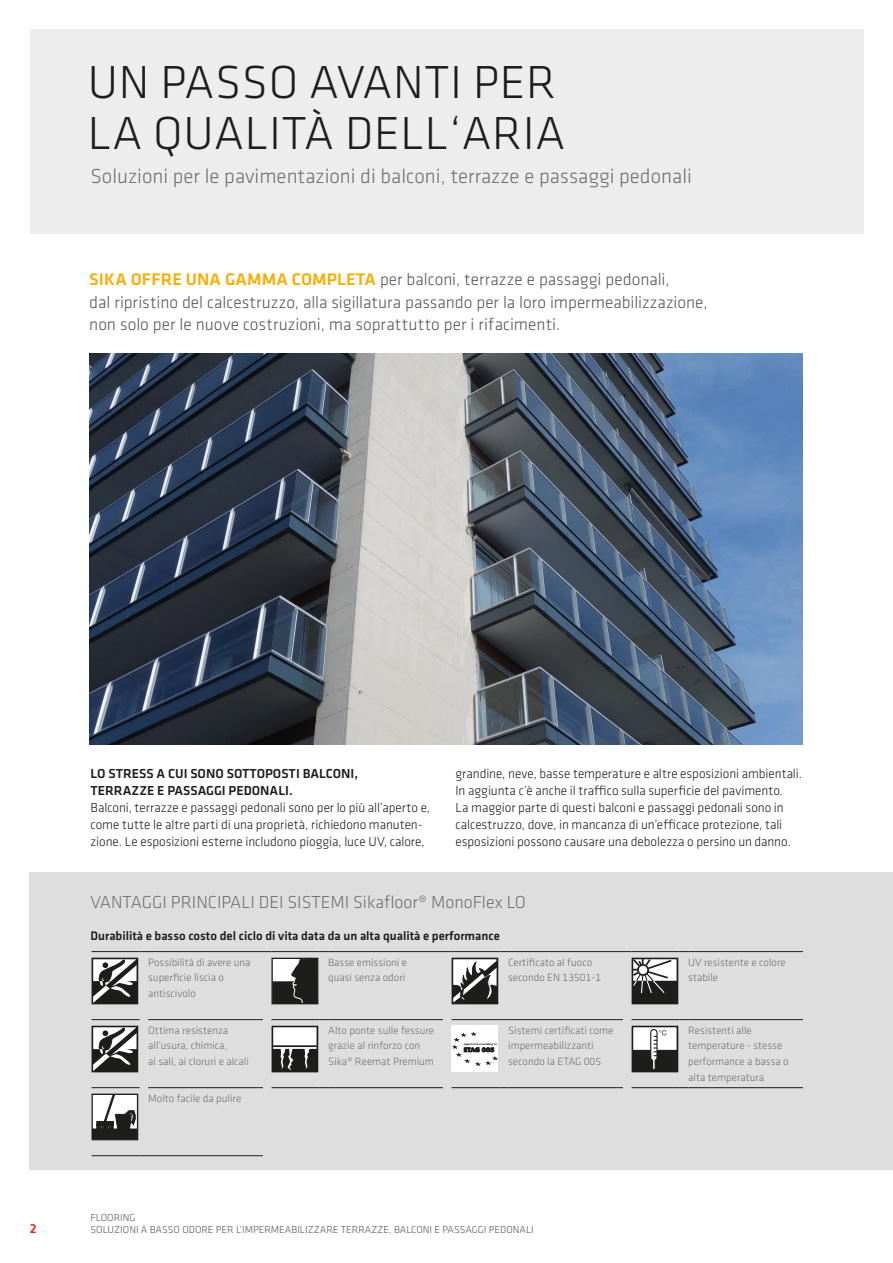
<style>
.page{position:relative;width:893px;height:1263px;background:#fff}
.page>*{position:absolute;margin:0;border:0;box-sizing:border-box;transform-origin:0 0}
.SI_Klavica_HL1{font:300 48px/51px "Klavika";letter-spacing:.015em;color:#1d1d1b}
.SI_Klavica_Subline{font:300 21px "Klavika";color:#70706f}
.t1{font:300 18px "Klavika";color:#70706f}
.SI__Klavica_Lead{font:300 17.4px/22.6px "Klavika";color:#575756}
.SI_Klavika_copy{font:300 13.5px/17px "Klavika";letter-spacing:-.005em;color:#1d1d1b}
.SI_Klavica_HL4{font:500 13.5px "Klavika";color:#1d1d1b}
.t2{font:500 13.5px "Klavika";color:#e3251d}
.SI_Klavica_TAB_copy{font:500 12.75px "Klavika";color:#1d1d1b}
.SI_Klavica_Legend{font:300 10.95px/15.6px "Klavika";color:#70706f}
.t3{font:300 10.5px/12.6px "Klavika";color:#575756}
.t4{font:700 5.85px "Dax Wide";letter-spacing:-.01em;color:#1d1d1b;scale:1.11 1}
.t5{font:700 2.7px "Dax Wide";color:#1d1d1b;scale:1.11 1}
.s1{font-weight:500;color:#f8ae00}
</style>
<div class="page">
<div style="left:30px;top:30px;width:833px;height:204px;background:#ededed"></div>
<div style="left:30px;top:872px;width:863px;height:297px;background:#dfdede"></div>
<hr style="left:688px;top:951px;width:115px;height:1px;background:#1d1d1b">
<hr style="left:91px;top:1019px;width:49px;height:1px;background:#1d1d1b">
<hr style="left:148px;top:1019px;width:115px;height:1px;background:#1d1d1b">
<hr style="left:328px;top:1019px;width:115px;height:1px;background:#1d1d1b">
<hr style="left:451px;top:1019px;width:49px;height:1px;background:#1d1d1b">
<hr style="left:508px;top:1019px;width:115px;height:1px;background:#1d1d1b">
<hr style="left:631px;top:1019px;width:49px;height:1px;background:#1d1d1b">
<hr style="left:688px;top:1019px;width:115px;height:1px;background:#1d1d1b">
<hr style="left:91px;top:1087px;width:49px;height:1px;background:#1d1d1b">
<hr style="left:148px;top:1087px;width:115px;height:1px;background:#1d1d1b">
<hr style="left:271px;top:1087px;width:49px;height:1px;background:#1d1d1b">
<hr style="left:328px;top:1087px;width:115px;height:1px;background:#1d1d1b">
<hr style="left:451px;top:1087px;width:49px;height:1px;background:#1d1d1b">
<hr style="left:508px;top:1087px;width:115px;height:1px;background:#1d1d1b">
<hr style="left:631px;top:1087px;width:49px;height:1px;background:#1d1d1b">
<hr style="left:688px;top:1087px;width:115px;height:1px;background:#1d1d1b">
<hr style="left:91px;top:951px;width:49px;height:1px;background:#1d1d1b">
<hr style="left:148px;top:951px;width:115px;height:1px;background:#1d1d1b">
<hr style="left:271px;top:951px;width:49px;height:1px;background:#1d1d1b">
<hr style="left:328px;top:951px;width:115px;height:1px;background:#1d1d1b">
<hr style="left:451px;top:951px;width:49px;height:1px;background:#1d1d1b">
<hr style="left:508px;top:951px;width:115px;height:1px;background:#1d1d1b">
<hr style="left:91px;top:1155px;width:49px;height:1px;background:#1d1d1b">
<hr style="left:148px;top:1155px;width:115px;height:1px;background:#1d1d1b">
<div style="left:91px;top:957px;width:47px;height:47px;border:2px solid #1d1d1b"></div>
<div style="left:93px;top:981px;width:45px;height:22px;background:#1d1d1b"></div>
<svg style="left:93px;top:959px;width:44px;height:44px"></svg>
<div style="left:272px;top:958px;width:46px;height:46px;background:#fff"></div>
<div style="left:271px;top:958px;width:47px;height:46px;border:1px solid #1d1d1b"></div>
<div style="left:272px;top:981px;width:46px;height:22px;background:#1d1d1b"></div>
<svg style="left:291px;top:959px;width:26px;height:45px"></svg>
<div style="left:451px;top:957px;width:47px;height:47px;border:2px solid #1d1d1b"></div>
<svg style="left:452px;top:960px;width:46px;height:43px;background:#7b7b7a"></svg>
<svg style="left:623px;top:951px;width:65px;height:53px"></svg>
<div style="left:91px;top:1025px;width:47px;height:47px;border:2px solid #1d1d1b"></div>
<div style="left:93px;top:1049px;width:45px;height:22px;background:#1d1d1b"></div>
<svg style="left:93px;top:1027px;width:44px;height:44px"></svg>
<svg style="left:271px;top:1019px;width:57px;height:53px"></svg>
<hr style="left:272px;top:1045px;width:45px;height:2px;background:#1d1d1b">
<div style="left:451px;top:1025px;width:47px;height:47px;background:#fff"></div>
<svg style="left:451px;top:1031px;width:47px;height:35px"></svg>
<div style="left:632px;top:1026px;width:45px;height:45px;background:#fff"></div>
<div style="left:631px;top:1025px;width:47px;height:47px;border:2px solid #1d1d1b"></div>
<div style="left:632px;top:1050px;width:45px;height:22px;background:#1d1d1b"></div>
<svg style="left:650px;top:1029px;width:16px;height:40px"></svg>
<div style="left:92px;top:1094px;width:46px;height:46px;background:#fff"></div>
<div style="left:91px;top:1094px;width:47px;height:46px;border:1px solid #1d1d1b"></div>
<div style="left:92px;top:1128px;width:45px;height:11px;background:#1d1d1b"></div>
<svg style="left:97px;top:1094px;width:39px;height:35px"></svg>
<img style="left:89px;top:354px;width:713px;height:390px">
<p class="SI_Klavica_HL1" style="left:88px;top:56px;width:479px">UN PASSO AVANTI PER<br>LA QUALITÀ DELL‘ARIA</p>
<p class="SI_Klavica_Subline" style="left:91px;top:163px;width:603px">Soluzioni per le pavimentazioni di balconi, terrazze e passaggi pedonali</p>
<p class="SI__Klavica_Lead" style="left:89px;top:268px;width:620px"><span class="s1">SIKA OFFRE UNA GAMMA COMPLETA</span> per balconi, terrazze e passaggi pedonali,<br>dal ripristino del calcestruzzo, alla sigillatura passando per la loro impermeabilizzazione, non solo per le nuove costruzioni, ma soprattutto per i rifacimenti.</p>
<p class="SI_Klavica_HL4" style="left:91px;top:765px;width:269px">LO STRESS A CUI SONO SOTTOPOSTI BALCONI,</p>
<p class="SI_Klavica_HL4" style="left:91px;top:782px;width:204px">TERRAZZE E PASSAGGI PEDONALI.</p>
<p class="SI_Klavika_copy" style="left:91px;top:799px;width:341px">Balconi, terrazze e passaggi pedonali sono per lo più all’aperto e, come tutte le altre parti di una proprietà, richiedono manuten&shy;zione. Le esposizioni esterne includono pioggia, luce UV, calore,</p>
<p class="SI_Klavika_copy" style="left:455px;top:765px;width:348px">grandine, neve, basse temperature e altre esposizioni ambientali.<br>In aggiunta c’è anche il traffico sulla superficie del pavimento.<br>La maggior parte di questi balconi e passaggi pedonali sono in calcestruzzo, dove, in mancanza di un’efficace protezione, tali esposizioni possono causare una debolezza o persino un danno.</p>
<p class="t1" style="left:91px;top:891px;width:437px">VANTAGGI PRINCIPALI DEI SISTEMI Sikafloor® MonoFlex LO</p>
<p class="SI_Klavica_TAB_copy" style="left:91px;top:927px;width:411px">Durabilità e basso costo del ciclo di vita data da un alta qualità e performance</p>
<p class="SI_Klavica_Legend" style="left:148px;top:954px;width:104px">Possibilità di avere una superficie liscia o antiscivolo</p>
<p class="SI_Klavica_Legend" style="left:328px;top:954px;width:80px">Basse emissioni e quasi senza odori</p>
<p class="SI_Klavica_Legend" style="left:508px;top:954px;width:94px">Certificato al fuoco secondo EN 13501-1</p>
<p class="SI_Klavica_Legend" style="left:688px;top:954px;width:99px">UV resistente e colore stabile</p>
<p class="SI_Klavica_Legend" style="left:148px;top:1022px;width:102px">Ottima resistenza all’usura, chimica,<br>ai sali, ai cloruri e alcali</p>
<p class="SI_Klavica_Legend" style="left:328px;top:1022px;width:107px">Alto ponte sulle fessure grazie al rinforzo con</p>
<p class="SI_Klavica_Legend" style="left:508px;top:1022px;width:107px">Sistemi certificati come impermeabilizzanti secondo la ETAG 005</p>
<p class="SI_Klavica_Legend" style="left:688px;top:1022px;width:102px">Resistenti alle temperature - stesse performance a bassa o alta temperatura</p>
<p class="t5" style="left:464px;top:1043px;width:31px">approved according to</p>
<p class="t4" style="left:464px;top:1046px;width:29px">ETAG 005</p>
<p class="SI_Klavica_Legend" style="left:328px;top:1053px;width:107px">Sika® Reemat Premium</p>
<p class="SI_Klavica_Legend" style="left:148px;top:1090px;width:95px">Molto facile da pulire</p>
<p class="t2" style="left:30px;top:1219px;width:8px">2</p>
<p class="t3" style="left:91px;top:1211px;width:445px">FLOORING<br>SOLUZIONI A BASSO ODORE PER L’IMPERMEABILIZZARE TERRAZZE, BALCONI E PASSAGGI PEDONALI</p>
</div>
